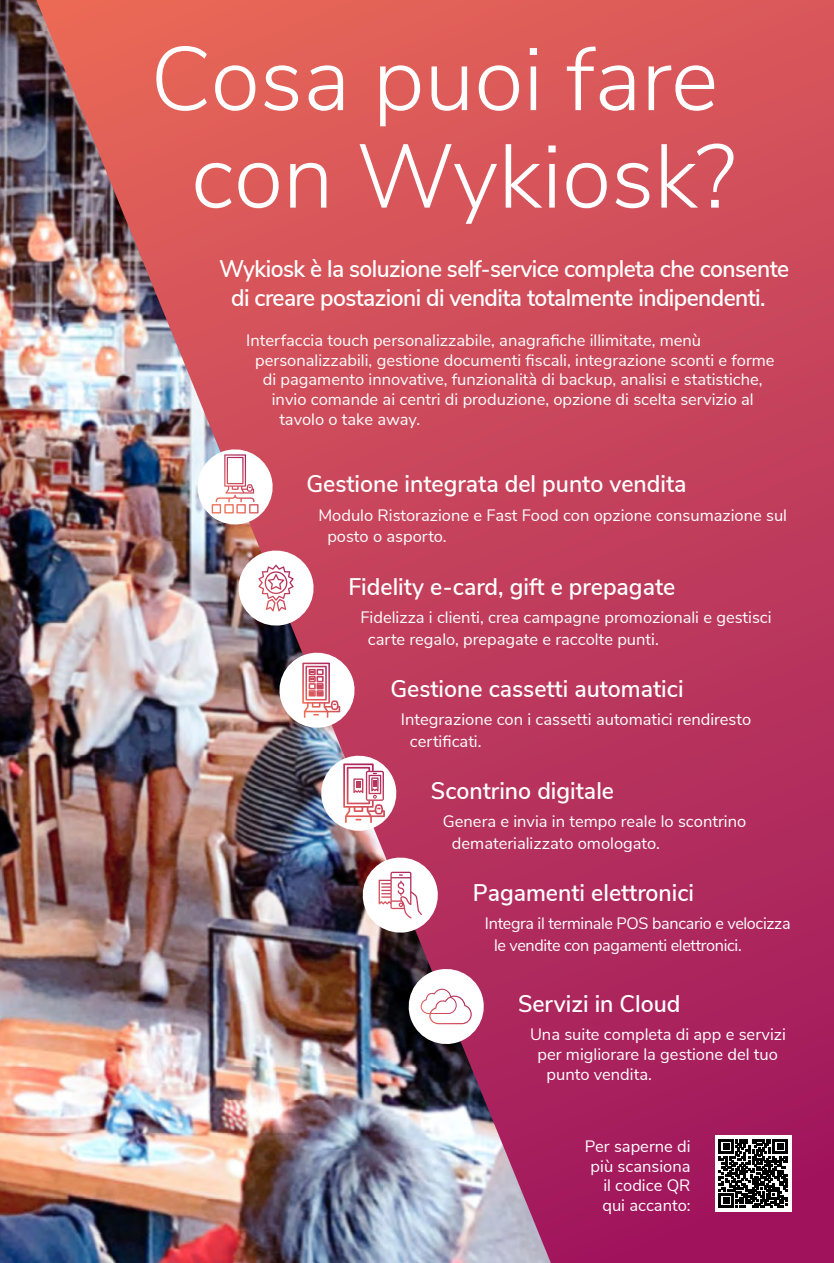
<style>
.page{position:relative;width:834px;height:1263px;background:#fff}
.page>*{position:absolute;margin:0;border:0;box-sizing:border-box;transform-origin:0 0}
.t1{font:300 90px/97.5px "Nunito Sans";color:#fff;text-align:center}
.t2{font:600 24px "Nunito Sans";color:#fff;scale:.96 1}
.t3{font:600 24px/28.8px "Nunito Sans";letter-spacing:-.025em;color:#fff;text-align:center;scale:.95 1}
.t4{font:16.5px/21.6px "Nunito Sans";color:#fff}
.t5{font:16.5px/21.6px "Nunito Sans";letter-spacing:-.02em;color:#fff}
</style>
<div class="page">
<img style="left:0;top:0;width:36px;height:1263px">
<img style="left:36px;top:0;width:797px;height:1263px">
<div style="left:714px;top:1135px;width:77px;height:77px;background:#fff"></div>
<svg style="left:718px;top:1139px;width:69px;height:69px"></svg>
<img style="left:233px;top:545px;width:85px;height:85px">
<img style="left:357px;top:852px;width:85px;height:85px">
<svg style="left:403px;top:964px;width:85px;height:85px"></svg>
<img style="left:274px;top:648px;width:85px;height:85px">
<svg style="left:192px;top:444px;width:85px;height:85px"></svg>
<img style="left:316px;top:751px;width:85px;height:85px">
<h1 class="t1" style="left:151px;top:25px;width:586px">Cosa puoi fare con Wykiosk?</h1>
<h2 class="t3" style="left:219px;top:253px;width:601px">Wykiosk è la soluzione self-service completa che consente di creare postazioni di vendita totalmente indipendenti.</h2>
<p class="t4" style="left:246px;top:328px;width:456px">Interfaccia touch personalizzabile, anagrafiche illimitate, menù</p>
<p class="t4" style="left:255px;top:348px;width:520px">personalizzabili, gestione documenti fiscali, integrazione sconti e forme</p>
<p class="t4" style="left:263px;top:368px;width:501px">di pagamento innovative, funzionalità di backup, analisi e statistiche,</p>
<p class="t4" style="left:272px;top:388px;width:483px">invio comande ai centri di produzione, opzione di scelta servizio al</p>
<p class="t4" style="left:279px;top:407px;width:142px">tavolo o take away.</p>
<h2 class="t2" style="left:306px;top:467px;width:397px">Gestione integrata del punto vendita</h2>
<p class="t4" style="left:327px;top:503px;width:461px;text-indent:-9px">Modulo Ristorazione e Fast Food con opzione consumazione sul posto o asporto.</p>
<h2 class="t2" style="left:348px;top:569px;width:342px">Fidelity e-card, gift e prepagate</h2>
<p class="t4" style="left:368px;top:605px;width:405px;text-indent:-8px">Fidelizza i clienti, crea campagne promozionali e gestisci carte regalo, prepagate e raccolte punti.</p>
<h2 class="t2" style="left:390px;top:671px;width:307px">Gestione cassetti automatici</h2>
<p class="t4" style="left:410px;top:707px;width:343px;text-indent:-9px">Integrazione con i cassetti automatici rendiresto certificati.</p>
<h2 class="t2" style="left:431px;top:773px;width:192px">Scontrino digitale</h2>
<p class="t4" style="left:452px;top:810px;width:296px;text-indent:-9px">Genera e invia in tempo reale lo scontrino dematerializzato omologato.</p>
<h2 class="t2" style="left:473px;top:875px;width:232px">Pagamenti elettronici</h2>
<p class="t5" style="left:494px;top:912px;width:298px;text-indent:-9px">Integra il terminale POS bancario e velocizza le vendite con pagamenti elettronici.</p>
<h2 class="t2" style="left:518px;top:986px;width:171px">Servizi in Cloud</h2>
<p class="t4" style="left:530px;top:1023px;width:257px">Una suite completa di app e servizi</p>
<p class="t4" style="left:537px;top:1043px;width:242px">per migliorare la gestione del tuo</p>
<p class="t4" style="left:546px;top:1062px;width:107px">punto vendita.</p>
<p class="t4" style="left:584px;top:1135px;width:107px;line-height:19.8px;text-align:right">Per saperne di più scansiona il codice QR qui accanto:</p>
</div>
